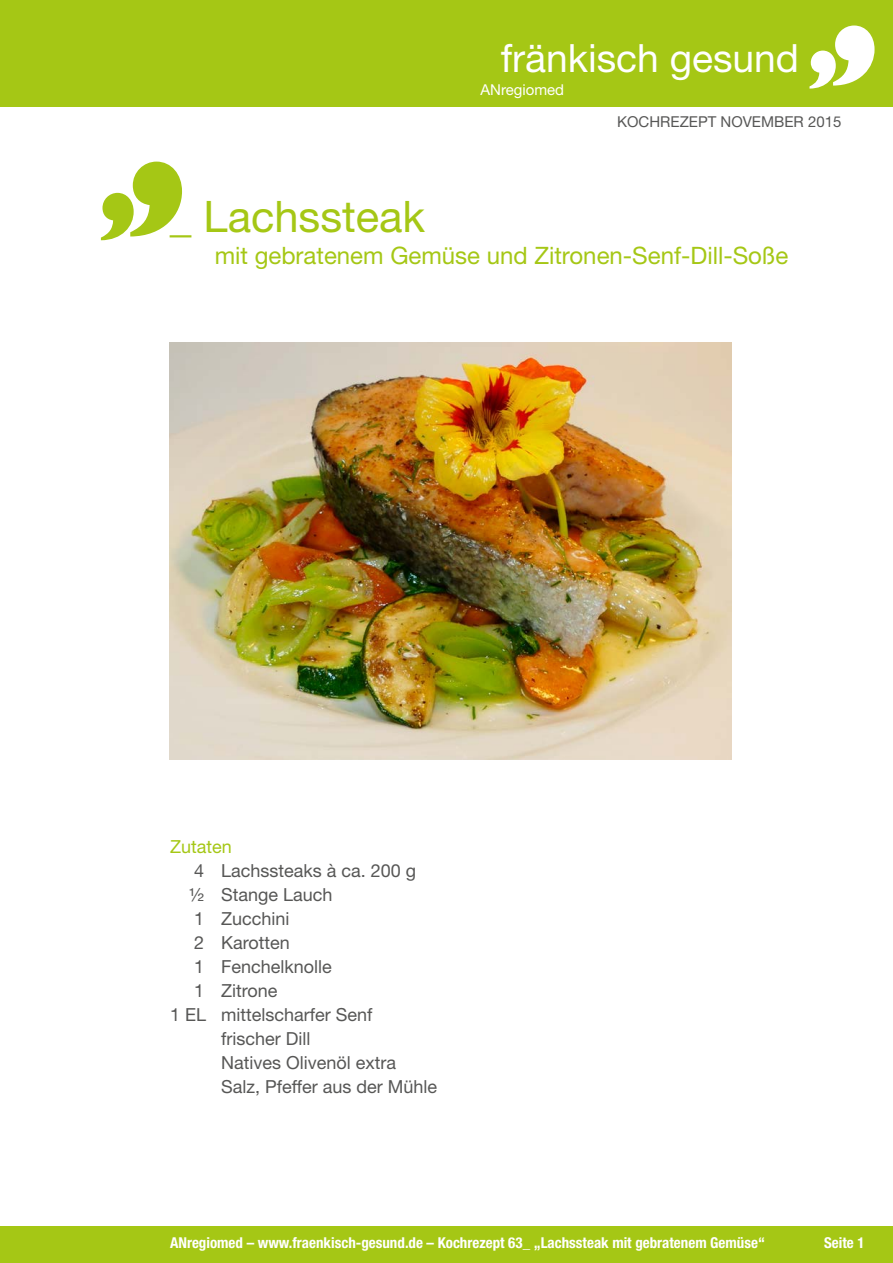
<style>
.page{position:relative;width:893px;height:1263px;background:#fff}
.page>*{position:absolute;margin:0;border:0;box-sizing:border-box;transform-origin:0 0}
.t1{font:43.5px "Helvetica Neue LT Std";color:#a5c715}
.t2{font:39px "Helvetica Neue LT Std";color:#fff}
.t3{font:24px "Helvetica Neue LT Std";color:#a5c715}
.t4{font:18px "Helvetica Neue LT Std";color:#575756}
.t5{font:18px "Helvetica Neue LT Std";color:#a5c715}
.t6{font:700 condensed 15px "Helvetica Neue LT Std";color:#fff}
.t7{font:15px "Helvetica Neue LT Std";color:#575756}
.t8{font:15px "Helvetica Neue LT Std";color:#fff}
</style>
<div class="page">
<div style="left:0;top:1227px;width:893px;height:36px;background:#a5c715"></div>
<div style="left:0;top:0;width:893px;height:106px;background:#a5c715"></div>
<svg style="left:809px;top:26px;width:65px;height:63px"></svg>
<img style="left:170px;top:343px;width:561px;height:416px">
<svg style="left:101px;top:162px;width:81px;height:78px"></svg>
<h2 class="t2" style="left:501px;top:35px;width:300px">fränkisch gesund</h2>
<p class="t8" style="left:480px;top:80px;width:85px">ANregiomed</p>
<p class="t7" style="left:617px;top:112px;width:226px">KOCHREZEPT NOVEMBER 2015</p>
<h1 class="t1" style="left:170px;top:191px;width:257px">_ Lachssteak</h1>
<h3 class="t3" style="left:215px;top:241px;width:575px">mit gebratenem Gemüse und Zitronen-Senf-Dill-Soße</h3>
<p class="t5" style="left:170px;top:835px;width:63px">Zutaten</p>
<p class="t4" style="left:194px;top:859px;width:224px">4 Lachssteaks à ca. 200 g</p>
<p class="t4" style="left:189px;top:883px;width:145px">½ Stange Lauch</p>
<p class="t4" style="left:194px;top:907px;width:97px">1 Zucchini</p>
<p class="t4" style="left:194px;top:931px;width:97px">2 Karotten</p>
<p class="t4" style="left:194px;top:955px;width:139px">1 Fenchelknolle</p>
<p class="t4" style="left:194px;top:979px;width:85px">1 Zitrone</p>
<p class="t4" style="left:170px;top:1003px;width:204px">1 EL mittelscharfer Senf</p>
<p class="t4" style="left:221px;top:1027px;width:91px">frischer Dill</p>
<p class="t4" style="left:221px;top:1051px;width:176px">Natives Olivenöl extra</p>
<p class="t4" style="left:221px;top:1075px;width:217px">Salz, Pfeffer aus der Mühle</p>
<p class="t6" style="left:170px;top:1234px;width:596px">ANregiomed – www.fraenkisch-gesund.de – Kochrezept 63_ „Lachssteak mit gebratenem Gemüse“</p>
<p class="t6" style="left:824px;top:1234px;width:42px">Seite 1</p>
</div>
